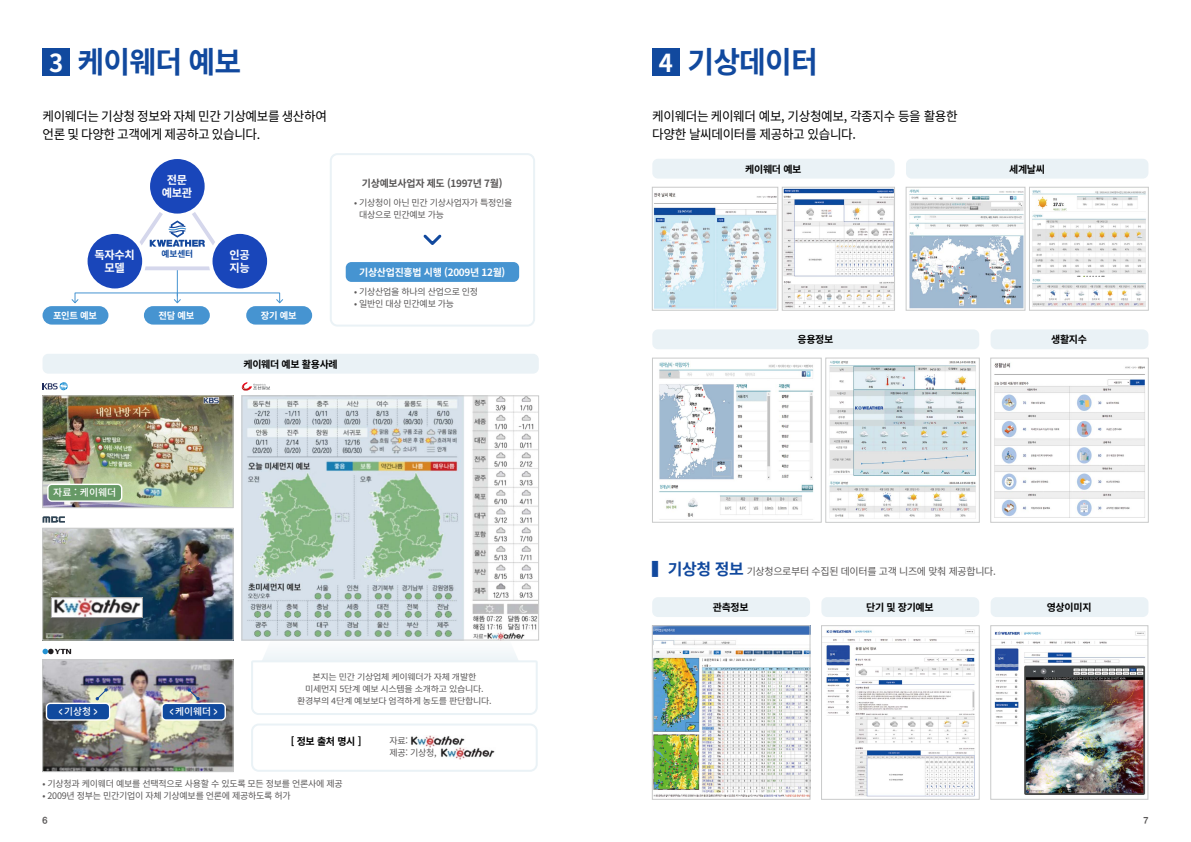
<style>
.page{position:relative;width:1191px;height:842px;background:#fff}
.page>*{position:absolute;margin:0;border:0;box-sizing:border-box;transform-origin:0 0}
.t1{font:700 30px "Noto Sans CJ Kkr";letter-spacing:-.03em;color:#11499e}
.t2{font:13px/18px "Noto Sans CJ Kkr";letter-spacing:-.03em;color:#000}
.t3{font:700 11.3px/13.3px "Noto Sans CJ Kkr";letter-spacing:-.03em;color:#fff;text-align:center}
.t4{font:700 10px "Noto Sans CJ Kkr";letter-spacing:-.03em;color:#000}
.t5{font:10px "Noto Sans CJ Kkr";letter-spacing:-.03em;color:#595757}
.t6{font:700 10px "Noto Sans CJ Kkr";letter-spacing:-.03em;color:#fff}
.t7{font:700 10px "Noto Sans CJ Kkr";letter-spacing:-.03em;color:#595757}
.t8{font:500 9.9px "Noto Sans CJ Kkr";color:#fff}
.t9{font:500 9.8px "Noto Sans CJ Kkr";color:#fff}
.t10{font:700 9.3px "Noto Sans CJ Kkr";letter-spacing:-.03em;color:#fff}
.t11{font:9px/12px "Noto Sans CJ Kkr";letter-spacing:-.03em;color:#595757}
.t12{font:9px "YDIYGO350";color:#595757}
.t13{font:700 8.7px "Noto Sans CJ Kkr";color:#11499e}
.t14{font:8.6px/12px "Noto Sans CJ Kkr";letter-spacing:-.03em;color:#595757;text-align:center;scale:1.05 1}
.s1{font-size:24.7px;color:#fff}
.s2{font-size:14px}
.s3{font-weight:700;font-size:16px;color:#11499e}
</style>
<div class="page">
<div style="left:330px;top:153px;width:205px;height:174px;border:2px solid #eaf2f6;border-radius:7px"></div>
<div style="left:251px;top:723px;width:287px;height:49px;border:2px solid #eaf2f6;border-radius:7px"></div>
<img style="left:244px;top:398px;width:293px;height:240px">
<div style="left:242px;top:396px;width:297px;height:244px;border:1px solid #c9caca"></div>
<svg style="left:250px;top:622px;width:289px;height:93px"></svg>
<div style="left:43px;top:354px;width:496px;height:20px;background:#eaf2f6;border-radius:6px"></div>
<img style="left:45px;top:398px;width:186px;height:108px">
<div style="left:48px;top:484px;width:74px;height:17px;background:#696;border-radius:4px"></div>
<div style="left:47px;top:484px;width:75px;height:18px;border:1px solid #fff;border-radius:4px"></div>
<div style="left:43px;top:396px;width:190px;height:112px;border:1px solid #c9caca"></div>
<svg style="left:43px;top:382px;width:25px;height:8px"></svg>
<img style="left:45px;top:530px;width:186px;height:108px">
<img style="left:53px;top:599px;width:88px;height:17px">
<div style="left:51px;top:597px;width:92px;height:21px;border:1px solid #9fa0a0"></div>
<svg style="left:45px;top:618px;width:98px;height:18px"></svg>
<div style="left:43px;top:528px;width:190px;height:112px;border:1px solid #c9caca"></div>
<svg style="left:43px;top:516px;width:22px;height:7px"></svg>
<img style="left:410px;top:735px;width:55px;height:13px">
<img style="left:440px;top:748px;width:55px;height:12px">
<img style="left:45px;top:662px;width:186px;height:108px">
<div style="left:46px;top:703px;width:64px;height:17px;background:#114a9e;border-radius:4px"></div>
<div style="left:46px;top:703px;width:64px;height:18px;border:1px solid #fff;border-radius:4px"></div>
<div style="left:162px;top:703px;width:63px;height:17px;background:#114a9e;border-radius:4px"></div>
<div style="left:161px;top:703px;width:65px;height:18px;border:1px solid #fff;border-radius:4px"></div>
<svg style="left:96px;top:688px;width:12px;height:12px"></svg>
<svg style="left:188px;top:688px;width:12px;height:12px"></svg>
<div style="left:43px;top:660px;width:190px;height:112px;border:1px solid #c9caca"></div>
<svg style="left:43px;top:649px;width:28px;height:5px"></svg>
<hr style="left:177px;top:254px;width:1px;height:42px;background:#4694d1">
<div style="left:246px;top:306px;width:66px;height:19px;background:#4694d1;border-radius:9px"></div>
<div style="left:43px;top:306px;width:65px;height:19px;background:#4694d1;border-radius:9px"></div>
<div style="left:144px;top:306px;width:66px;height:19px;background:#4694d1;border-radius:9px"></div>
<div style="left:148px;top:157px;width:59px;height:59px;background:#1946ba;border-radius:50%"></div>
<div style="left:146px;top:155px;width:62px;height:62px;border:4px solid #fff;border-radius:50%"></div>
<div style="left:86px;top:232px;width:58px;height:58px;background:#1946ba;border-radius:50%"></div>
<div style="left:84px;top:230px;width:62px;height:62px;border:4px solid #fff;border-radius:50%"></div>
<div style="left:210px;top:232px;width:59px;height:58px;background:#1946ba;border-radius:50%"></div>
<div style="left:209px;top:230px;width:62px;height:62px;border:4px solid #fff;border-radius:50%"></div>
<svg style="left:71px;top:292px;width:212px;height:11px"></svg>
<svg style="left:423px;top:234px;width:19px;height:11px"></svg>
<div style="left:346px;top:262px;width:173px;height:20px;background:#4694d1;border-radius:6px"></div>
<svg style="left:242px;top:382px;width:28px;height:9px"></svg>
<div style="left:43px;top:48px;width:27px;height:27px;background:#11499e"></div>
<div style="left:652px;top:48px;width:27px;height:27px;background:#11499e"></div>
<img style="left:654px;top:192px;width:122px;height:116px">
<div style="left:652px;top:187px;width:126px;height:123px;border:1px solid #c9caca"></div>
<img style="left:784px;top:189px;width:108px;height:119px">
<div style="left:782px;top:187px;width:112px;height:123px;border:1px solid #c9caca"></div>
<div style="left:652px;top:159px;width:242px;height:20px;background:#eaf2f6;border-radius:6px"></div>
<img style="left:909px;top:189px;width:114px;height:119px">
<div style="left:906px;top:187px;width:119px;height:123px;border:1px solid #c9caca"></div>
<img style="left:1032px;top:190px;width:114px;height:117px">
<div style="left:1029px;top:187px;width:119px;height:123px;border:1px solid #c9caca"></div>
<div style="left:906px;top:159px;width:242px;height:20px;background:#eaf2f6;border-radius:6px"></div>
<img style="left:659px;top:362px;width:155px;height:158px">
<div style="left:652px;top:358px;width:169px;height:164px;border:1px solid #c9caca"></div>
<img style="left:829px;top:360px;width:147px;height:159px">
<div style="left:825px;top:358px;width:154px;height:164px;border:1px solid #c9caca"></div>
<div style="left:652px;top:329px;width:327px;height:20px;background:#eaf2f6;border-radius:6px"></div>
<div style="left:990px;top:329px;width:158px;height:20px;background:#eaf2f6;border-radius:6px"></div>
<img style="left:994px;top:363px;width:151px;height:155px">
<div style="left:990px;top:358px;width:158px;height:164px;border:1px solid #c9caca"></div>
<img style="left:823px;top:629px;width:154px;height:168px">
<div style="left:821px;top:625px;width:158px;height:174px;border:1px solid #c9caca"></div>
<img style="left:654px;top:627px;width:154px;height:170px">
<div style="left:652px;top:625px;width:158px;height:174px;border:1px solid #c9caca"></div>
<img style="left:992px;top:631px;width:154px;height:164px">
<div style="left:990px;top:625px;width:158px;height:174px;border:1px solid #c9caca"></div>
<div style="left:652px;top:597px;width:158px;height:20px;background:#eaf2f6;border-radius:6px"></div>
<div style="left:821px;top:597px;width:158px;height:20px;background:#eaf2f6;border-radius:6px"></div>
<div style="left:990px;top:597px;width:158px;height:20px;background:#eaf2f6;border-radius:6px"></div>
<svg style="left:119px;top:182px;width:119px;height:92px"></svg>
<h1 class="t1" style="left:49px;top:45px;width:194px"><span class="s1">3</span> 케이웨더 예보</h1>
<h1 class="t1" style="left:659px;top:45px;width:160px"><span class="s1">4</span> 기상데이터</h1>
<h2 class="t2" style="left:43px;top:107px;width:286px">케이웨더는 기상청 정보와 자체 민간 기상예보를 생산하여 언론 및 다양한 고객에게 제공하고 있습니다.</h2>
<p class="t3" style="left:162px;top:174px;width:32px">전문 예보관</p>
<p class="t3" style="left:94px;top:248px;width:42px">독자수치 모델</p>
<p class="t3" style="left:229px;top:248px;width:22px;text-align:left">인공 지능</p>
<p class="t13" style="left:161px;top:249px;width:33px">예보센터</p>
<p class="t10" style="left:53px;top:310px;width:45px">포인트 예보</p>
<p class="t10" style="left:159px;top:310px;width:37px">전담 예보</p>
<p class="t10" style="left:261px;top:310px;width:37px">장기 예보</p>
<p class="t4" style="left:243px;top:358px;width:96px">케이웨더 예보 활용사례</p>
<p class="t7" style="left:362px;top:178px;width:142px">기상예보사업자 제도 (1997년 7월)</p>
<p class="t11" style="left:359px;top:197px;width:155px;text-indent:-5px">• 기상청이 아닌 민간 기상사업자가 특정인을 대상으로 민간예보 가능</p>
<p class="t6" style="left:359px;top:267px;width:148px">기상산업진흥법 시행 (2009년 12월)</p>
<p class="t11" style="left:354px;top:286px;width:126px">• 기상산업을 하나의 산업으로 인정</p>
<p class="t11" style="left:354px;top:298px;width:102px">• 일반인 대상 민간예보 가능</p>
<p class="t8" style="left:53px;top:487px;width:64px">자료 : 케이웨더</p>
<p class="t9" style="left:59px;top:706px;width:40px"><span class="s2">&lt;</span> 기상청 <span class="s2">&gt;</span></p>
<p class="t9" style="left:170px;top:706px;width:49px"><span class="s2">&lt;</span> 케이웨더 <span class="s2">&gt;</span></p>
<p class="t14" style="left:297px;top:671px;width:187px">본지는 민간 기상업체 케이웨더가 자체 개발한 미세먼지 5단계 예보 시스템을 소개하고 있습니다. 환경부의 4단계 예보보다 엄격하게 농도를 판단합니다.</p>
<p class="t4" style="left:291px;top:736px;width:72px">[ 정보 출처 명시 ]</p>
<p class="t11" style="left:389px;top:735px;width:49px">자료:<br>제공: 기상청,</p>
<p class="t11" style="left:43px;top:778px;width:302px">• 기상청과 케이웨더 예보를 선택적으로 사용할 수 있도록 모든 정보를 언론사에 제공</p>
<p class="t11" style="left:43px;top:790px;width:250px">• 2009년 정부는 민간기업이 자체 기상예보를 언론에 제공하도록 허가</p>
<h2 class="t2" style="left:652px;top:107px;width:307px">케이웨더는 케이웨더 예보, 기상청예보, 각종지수 등을 활용한 다양한 날씨데이터를 제공하고 있습니다.</h2>
<p class="t4" style="left:745px;top:163px;width:58px">케이웨더 예보</p>
<p class="t4" style="left:1009px;top:163px;width:37px">세계날씨</p>
<p class="t4" style="left:797px;top:334px;width:37px">응용정보</p>
<p class="t4" style="left:1051px;top:334px;width:37px">생활지수</p>
<p class="t5" style="left:652px;top:566px;width:345px"><span class="s3">▍기상청 정보</span> 기상청으로부터 수집된 데이터를 고객 니즈에 맞춰 제공합니다.</p>
<p class="t4" style="left:713px;top:602px;width:37px">관측정보</p>
<p class="t4" style="left:866px;top:602px;width:69px">단기 및 장기예보</p>
<p class="t4" style="left:1046px;top:602px;width:46px">영상이미지</p>
<p class="t12" style="left:43px;top:815px;width:6px">6</p>
<p class="t12" style="left:1143px;top:815px;width:6px">7</p>
</div>
